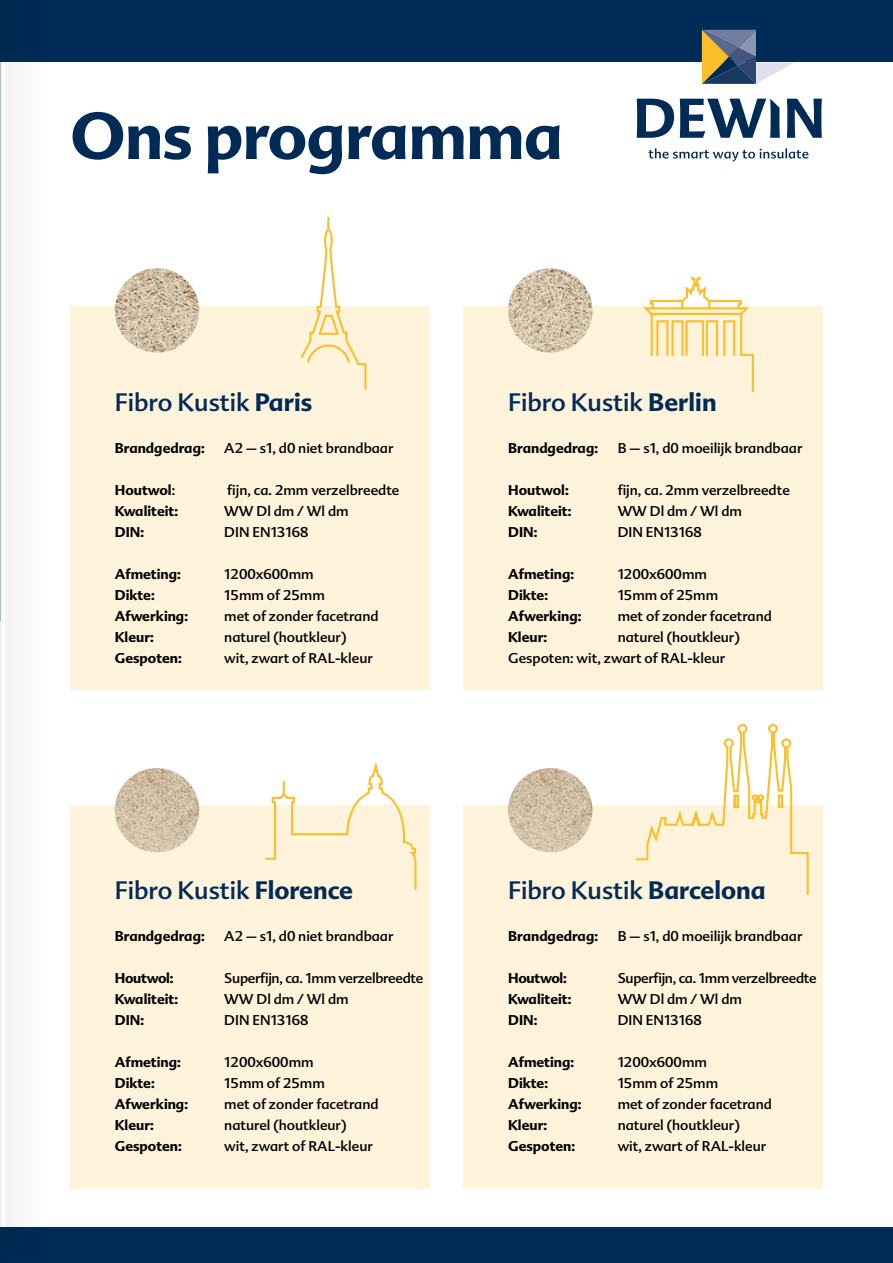
<style>
.page{position:relative;width:893px;height:1263px;background:#fff}
.page>*{position:absolute;margin:0;border:0;box-sizing:border-box;transform-origin:0 0}
.t1{font:700 63px "Advert";letter-spacing:-.01em;color:#002b56}
.t2{font:24px "Advert";color:#002b56}
.t3{font:13.5px/21px "Advert";color:#000}
.t4{font:700 13.5px "Advert";color:#000}
.t5{font:13.5px "Advert";letter-spacing:-.02em;color:#000}
.t6{font:700 13.5px "Advert";letter-spacing:-.02em;color:#000}
.s1{font-weight:700}
.s2{font-weight:400}
</style>
<div class="page">
<div style="left:0;top:0;width:893px;height:62px;background:#002b56"></div>
<div style="left:0;top:1227px;width:893px;height:36px;background:#002b56"></div>
<div style="left:70px;top:306px;width:359px;height:383px;background:#fff3dc"></div>
<div style="left:70px;top:805px;width:359px;height:383px;background:#fff3dc"></div>
<div style="left:463px;top:306px;width:360px;height:383px;background:#fff3dc"></div>
<div style="left:463px;top:805px;width:360px;height:383px;background:#fff3dc"></div>
<img style="left:115px;top:768px;width:84px;height:84px;border-radius:42px">
<img style="left:115px;top:268px;width:84px;height:85px;border-radius:42px">
<img style="left:508px;top:768px;width:84px;height:84px;border-radius:42px">
<img style="left:508px;top:268px;width:84px;height:85px;border-radius:42px">
<svg style="left:265px;top:762px;width:152px;height:128px"></svg>
<svg style="left:635px;top:724px;width:174px;height:171px"></svg>
<svg style="left:301px;top:216px;width:66px;height:175px"></svg>
<svg style="left:643px;top:276px;width:111px;height:116px"></svg>
<svg style="left:649px;top:148px;width:159px;height:14px"></svg>
<svg style="left:637px;top:99px;width:37px;height:39px"></svg>
<svg style="left:787px;top:99px;width:35px;height:39px"></svg>
<svg style="left:680px;top:99px;width:100px;height:39px"></svg>
<svg style="left:702px;top:30px;width:92px;height:54px"></svg>
<svg style="left:0;top:62px;width:72px;height:1165px"></svg>
<h1 class="t1" style="left:70px;top:96px;width:494px">Ons programma</h1>
<h2 class="t2" style="left:115px;top:388px;width:199px">Fibro Kustik <span class="s1">Paris</span></h2>
<p class="t4" style="left:115px;top:440px;width:91px">Brandgedrag:</p>
<p class="t3" style="left:224px;top:438px;width:171px">A2 – s1, d0 niet brandbaar</p>
<p class="t4" style="left:115px;top:482px;width:62px">Houtwol<span class="s2">:</span></p>
<p class="t3" style="left:227px;top:480px;width:174px">fijn, ca. 2mm verzelbreedte</p>
<p class="t4" style="left:115px;top:503px;width:65px">Kwaliteit:</p>
<p class="t3" style="left:224px;top:501px;width:126px">WW Dl dm / Wl dm</p>
<p class="t4" style="left:115px;top:524px;width:31px">DIN:</p>
<p class="t3" style="left:224px;top:522px;width:86px">DIN EN13168</p>
<p class="t4" style="left:115px;top:566px;width:67px">Afmeting:</p>
<p class="t3" style="left:224px;top:564px;width:91px">1200x600mm</p>
<p class="t4" style="left:115px;top:587px;width:41px">Dikte:</p>
<p class="t3" style="left:224px;top:585px;width:102px">15mm of 25mm</p>
<p class="t4" style="left:115px;top:608px;width:75px">Afwerking:</p>
<p class="t3" style="left:224px;top:606px;width:156px">met of zonder facetrand</p>
<p class="t4" style="left:115px;top:629px;width:41px">Kleur:</p>
<p class="t3" style="left:224px;top:627px;width:124px">naturel (houtkleur)</p>
<p class="t4" style="left:115px;top:650px;width:68px">Gespoten:</p>
<p class="t3" style="left:224px;top:648px;width:150px">wit, zwart of RAL-kleur</p>
<h2 class="t2" style="left:508px;top:388px;width:210px">Fibro Kustik <span class="s1">Berlin</span></h2>
<p class="t4" style="left:508px;top:440px;width:91px">Brandgedrag:</p>
<p class="t3" style="left:618px;top:438px;width:186px">B – s1, d0 moeilijk brandbaar</p>
<p class="t4" style="left:508px;top:482px;width:62px">Houtwol:</p>
<p class="t3" style="left:618px;top:480px;width:174px">fijn, ca. 2mm verzelbreedte</p>
<p class="t4" style="left:508px;top:503px;width:65px">Kwaliteit:</p>
<p class="t3" style="left:618px;top:501px;width:126px">WW Dl dm / Wl dm</p>
<p class="t4" style="left:508px;top:524px;width:31px">DIN:</p>
<p class="t3" style="left:618px;top:522px;width:86px">DIN EN13168</p>
<p class="t4" style="left:508px;top:566px;width:67px">Afmeting:</p>
<p class="t3" style="left:618px;top:564px;width:91px">1200x600mm</p>
<p class="t4" style="left:508px;top:587px;width:41px">Dikte:</p>
<p class="t3" style="left:618px;top:585px;width:102px">15mm of 25mm</p>
<p class="t4" style="left:508px;top:608px;width:75px">Afwerking:</p>
<p class="t3" style="left:618px;top:606px;width:156px">met of zonder facetrand</p>
<p class="t4" style="left:508px;top:629px;width:41px">Kleur:</p>
<p class="t3" style="left:508px;top:627px;width:233px;text-indent:109px">naturel (houtkleur)<br>Gespoten: wit, zwart of RAL-kleur</p>
<h2 class="t2" style="left:115px;top:876px;width:240px">Fibro Kustik <span class="s1">Florence</span></h2>
<p class="t4" style="left:115px;top:928px;width:91px">Brandgedrag:</p>
<p class="t3" style="left:224px;top:926px;width:171px">A2 – s1, d0 niet brandbaar</p>
<p class="t6" style="left:115px;top:970px;width:60px">Houtwol:</p>
<p class="t5" style="left:224px;top:970px;width:201px">Superfijn, ca. 1mm verzelbreedte</p>
<p class="t4" style="left:115px;top:991px;width:65px">Kwaliteit:</p>
<p class="t3" style="left:224px;top:989px;width:126px">WW Dl dm / Wl dm</p>
<p class="t4" style="left:115px;top:1012px;width:31px">DIN:</p>
<p class="t3" style="left:224px;top:1010px;width:86px">DIN EN13168</p>
<p class="t4" style="left:115px;top:1054px;width:67px">Afmeting:</p>
<p class="t3" style="left:224px;top:1052px;width:91px">1200x600mm</p>
<p class="t4" style="left:115px;top:1075px;width:41px">Dikte:</p>
<p class="t3" style="left:224px;top:1073px;width:102px">15mm of 25mm</p>
<p class="t4" style="left:115px;top:1096px;width:75px">Afwerking:</p>
<p class="t3" style="left:224px;top:1094px;width:156px">met of zonder facetrand</p>
<p class="t4" style="left:115px;top:1117px;width:41px">Kleur:</p>
<p class="t3" style="left:224px;top:1115px;width:124px">naturel (houtkleur)</p>
<p class="t4" style="left:115px;top:1138px;width:68px">Gespoten:</p>
<p class="t3" style="left:224px;top:1136px;width:150px">wit, zwart of RAL-kleur</p>
<h2 class="t2" style="left:508px;top:876px;width:259px">Fibro Kustik <span class="s1">Barcelona</span></h2>
<p class="t4" style="left:508px;top:928px;width:91px">Brandgedrag:</p>
<p class="t3" style="left:618px;top:926px;width:186px">B – s1, d0 moeilijk brandbaar</p>
<p class="t6" style="left:508px;top:970px;width:60px">Houtwol:</p>
<p class="t5" style="left:618px;top:970px;width:201px">Superfijn, ca. 1mm verzelbreedte</p>
<p class="t4" style="left:508px;top:991px;width:65px">Kwaliteit:</p>
<p class="t3" style="left:618px;top:989px;width:126px">WW Dl dm / Wl dm</p>
<p class="t4" style="left:508px;top:1012px;width:31px">DIN:</p>
<p class="t3" style="left:618px;top:1010px;width:86px">DIN EN13168</p>
<p class="t4" style="left:508px;top:1054px;width:67px">Afmeting:</p>
<p class="t3" style="left:618px;top:1052px;width:91px">1200x600mm</p>
<p class="t4" style="left:508px;top:1075px;width:41px">Dikte:</p>
<p class="t3" style="left:618px;top:1073px;width:102px">15mm of 25mm</p>
<p class="t4" style="left:508px;top:1096px;width:75px">Afwerking:</p>
<p class="t3" style="left:618px;top:1094px;width:156px">met of zonder facetrand</p>
<p class="t4" style="left:508px;top:1117px;width:41px">Kleur:</p>
<p class="t3" style="left:618px;top:1115px;width:124px">naturel (houtkleur)</p>
<p class="t4" style="left:508px;top:1138px;width:68px">Gespoten:</p>
<p class="t3" style="left:618px;top:1136px;width:150px">wit, zwart of RAL-kleur</p>
</div>
